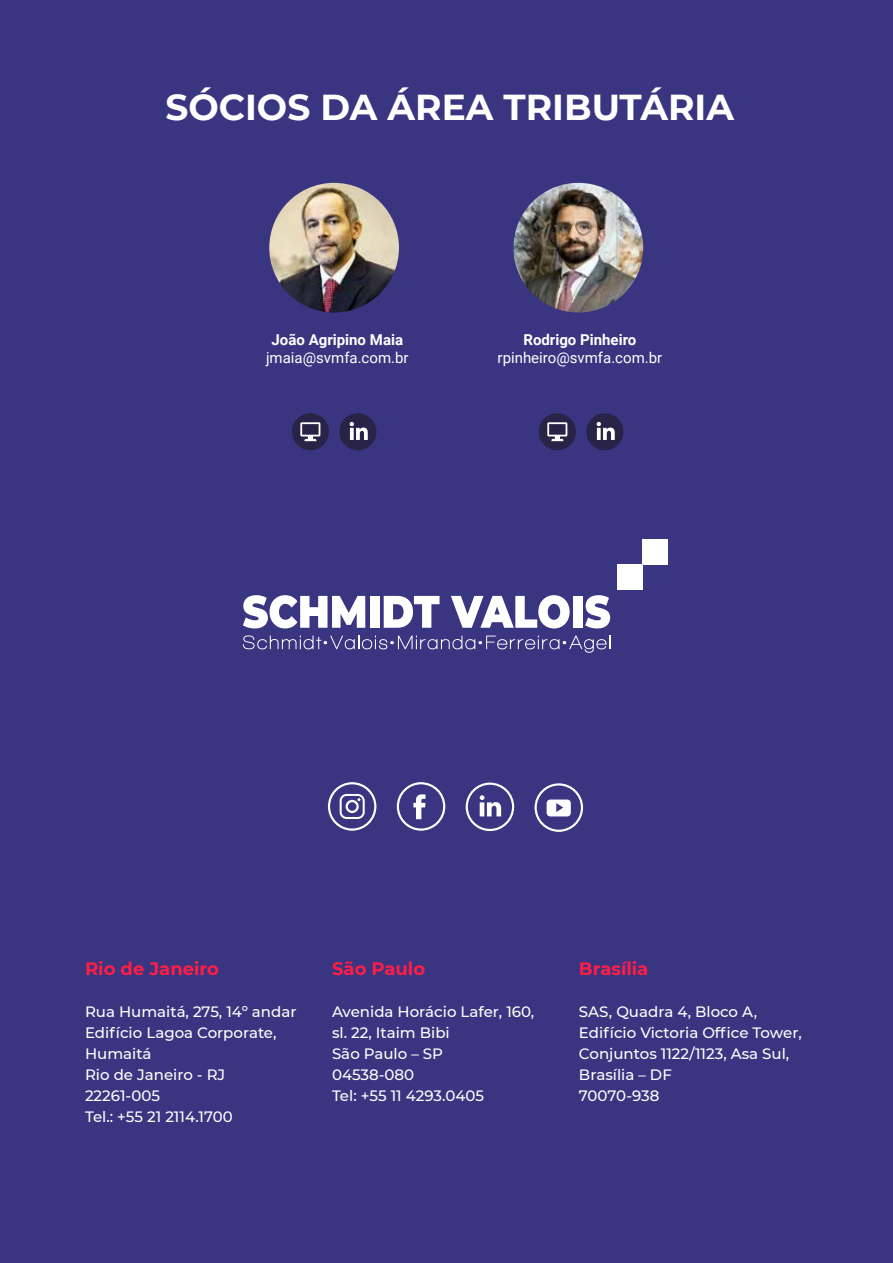
<style>
.page{position:relative;width:893px;height:1263px;background:#3a3580}
.page>*{position:absolute;margin:0;border:0;box-sizing:border-box;transform-origin:0 0}
.t1{font:700 36px "Montserrat";color:#fff}
.t2{font:700 18px "Montserrat";color:#ff1d46}
.t3{font:500 15px/21px "Montserrat";color:#fff}
.t4{font:15px "Roboto";color:#fff}
.t5{font:700 15px "Roboto";color:#fff}
</style>
<div class="page">
<svg style="left:243px;top:635px;width:367px;height:18px;background:#565192"></svg>
<div style="left:618px;top:564px;width:25px;height:25px;background:#fff"></div>
<div style="left:643px;top:539px;width:25px;height:25px;background:#fff"></div>
<svg style="left:243px;top:595px;width:122px;height:33px"></svg>
<div style="left:370px;top:596px;width:9px;height:32px;background:#fff"></div>
<svg style="left:384px;top:596px;width:56px;height:32px"></svg>
<svg style="left:451px;top:595px;width:119px;height:33px"></svg>
<div style="left:573px;top:596px;width:9px;height:32px;background:#fff"></div>
<svg style="left:585px;top:595px;width:25px;height:33px"></svg>
<svg style="left:328px;top:782px;width:48px;height:49px"></svg>
<svg style="left:397px;top:782px;width:48px;height:49px;background:#635f9a"></svg>
<svg style="left:466px;top:782px;width:48px;height:49px"></svg>
<svg style="left:535px;top:783px;width:48px;height:49px"></svg>
<div style="left:339px;top:413px;width:37px;height:37px;background:#292447;border-radius:50%"></div>
<svg style="left:350px;top:422px;width:18px;height:18px"></svg>
<div style="left:292px;top:413px;width:37px;height:37px;background:#292447;border-radius:50%"></div>
<svg style="left:300px;top:422px;width:20px;height:19px"></svg>
<div style="left:586px;top:413px;width:37px;height:37px;background:#292447;border-radius:50%"></div>
<svg style="left:597px;top:422px;width:18px;height:18px"></svg>
<div style="left:539px;top:413px;width:37px;height:37px;background:#292447;border-radius:50%"></div>
<svg style="left:547px;top:422px;width:20px;height:19px"></svg>
<img style="left:269px;top:183px;width:130px;height:130px;border-radius:65px">
<img style="left:513px;top:183px;width:130px;height:130px;border-radius:65px">
<h1 class="t1" style="left:165px;top:81px;width:570px">SÓCIOS DA ÁREA TRIBUTÁRIA</h1>
<p class="t5" style="left:272px;top:329px;width:133px">João Agripino Maia</p>
<p class="t4" style="left:266px;top:347px;width:144px">jmaia@svmfa.com.br</p>
<p class="t5" style="left:523px;top:329px;width:114px">Rodrigo Pinheiro</p>
<p class="t4" style="left:498px;top:347px;width:166px">rpinheiro@svmfa.com.br</p>
<p class="t2" style="left:85px;top:956px;width:135px">Rio de Janeiro</p>
<p class="t3" style="left:85px;top:1001px;width:213px">Rua Humaitá, 275, 14º andar<br>Edifício Lagoa Corporate,<br>Humaitá<br>Rio de Janeiro - RJ<br>22261-005<br>Tel.: +55 21 2114.1700</p>
<p class="t2" style="left:332px;top:956px;width:95px">São Paulo</p>
<p class="t3" style="left:332px;top:1001px;width:204px">Avenida Horácio Lafer, 160, sl. 22, Itaim Bibi<br>São Paulo – SP<br>04538-080<br>Tel: +55 11 4293.0405</p>
<p class="t2" style="left:579px;top:956px;width:71px">Brasília</p>
<p class="t3" style="left:579px;top:1001px;width:224px">SAS, Quadra 4, Bloco A,<br>Edifício Victoria Office Tower,<br>Conjuntos 1122/1123, Asa Sul,<br>Brasília – DF<br>70070-938</p>
</div>
